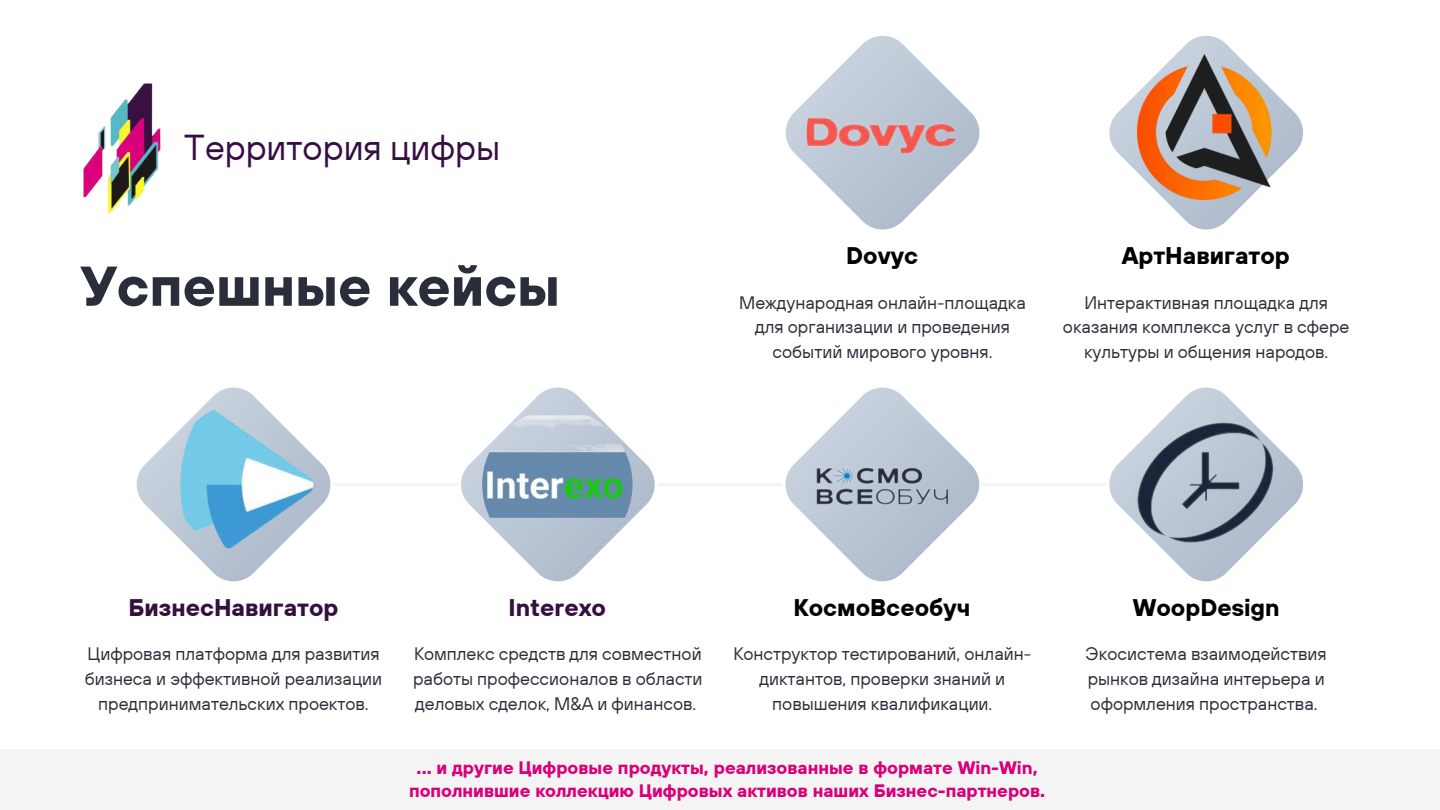
<style>
.page{position:relative;width:1440px;height:810px;background:#fff}
.page>*{position:absolute;margin:0;border:0;box-sizing:border-box;transform-origin:0 0}
.t1{font:700 56px "TT Hoves";color:#2a2e3a}
.t2{font:36px "TT Hoves";color:#360f41}
.t3{font:700 24px "TT Hoves";color:#000}
.t4{font:700 24px "TT Hoves";color:#360f41}
.t5{font:18px/24.8px "TT Hoves";color:#2a2e3a;text-align:center}
.t6{font:700 18px/23.2px "TT Hoves";color:#d90078;text-align:center}
</style>
<div class="page">
<svg style="left:136px;top:387px;width:195px;height:195px"></svg>
<hr style="left:333px;top:483px;width:125px;height:3px;background:#f4f4f4">
<svg style="left:461px;top:387px;width:194px;height:195px"></svg>
<hr style="left:658px;top:483px;width:124px;height:3px;background:#f4f4f4">
<hr style="left:982px;top:483px;width:125px;height:3px;background:#f4f4f4">
<div style="left:0;top:749px;width:1440px;height:61px;background:#f4f4f4"></div>
<img style="left:83px;top:83px;width:78px;height:131px">
<img style="left:482px;top:409px;width:150px;height:151px;border-radius:50%">
<img style="left:171px;top:403px;width:148px;height:147px;border-radius:50%">
<svg style="left:1109px;top:387px;width:194px;height:195px"></svg>
<img style="left:1133px;top:407px;width:150px;height:150px;border-radius:50%">
<svg style="left:1109px;top:35px;width:194px;height:195px"></svg>
<svg style="left:785px;top:35px;width:195px;height:195px"></svg>
<svg style="left:785px;top:387px;width:195px;height:195px"></svg>
<img style="left:809px;top:407px;width:150px;height:150px;border-radius:50%">
<img style="left:1137px;top:55px;width:137px;height:145px">
<img style="left:807px;top:57px;width:150px;height:151px;border-radius:50%">
<h2 class="t2" style="left:184px;top:124px;width:318px">Территория цифры</h2>
<h1 class="t1" style="left:81px;top:250px;width:481px">Успешные кейсы</h1>
<h3 class="t3" style="left:846px;top:240px;width:73px">Dovyc</h3>
<p class="t5" style="left:739px;top:290px;width:288px">Международная онлайн-площадка для организации и проведения событий мирового уровня.</p>
<h3 class="t3" style="left:1122px;top:240px;width:170px">АртНавигатор</h3>
<p class="t5" style="left:1063px;top:290px;width:288px">Интерактивная площадка для оказания комплекса услуг в сфере культуры и общения народов.</p>
<h3 class="t4" style="left:128px;top:592px;width:212px">БизнесНавигатор</h3>
<h3 class="t4" style="left:509px;top:592px;width:99px">Interexo</h3>
<p class="t5" style="left:85px;top:641px;width:299px">Цифровая платформа для развития бизнеса и эффективной реализации предпринимательских проектов.</p>
<p class="t5" style="left:413px;top:641px;width:291px;text-align:justify">Комплекс средств для совместной работы профессионалов в области деловых сделок, M&amp;A и финансов.</p>
<h3 class="t3" style="left:794px;top:592px;width:178px">КосмоВсеобуч</h3>
<p class="t5" style="left:733px;top:641px;width:299px">Конструктор тестирований, онлайн&shy;диктантов, проверки знаний и повышения квалификации.</p>
<p class="t6" style="left:409px;top:755px;width:638px">... и другие Цифровые продукты, реализованные в формате Win-Win, пополнившие коллекцию Цифровых активов наших Бизнес-партнеров.</p>
<h3 class="t3" style="left:1133px;top:592px;width:149px">WoopDesign</h3>
<p class="t5" style="left:1086px;top:641px;width:243px;text-align:justify">Экосистема взаимодействия рынков дизайна интерьера и оформления пространства.</p>
</div>
